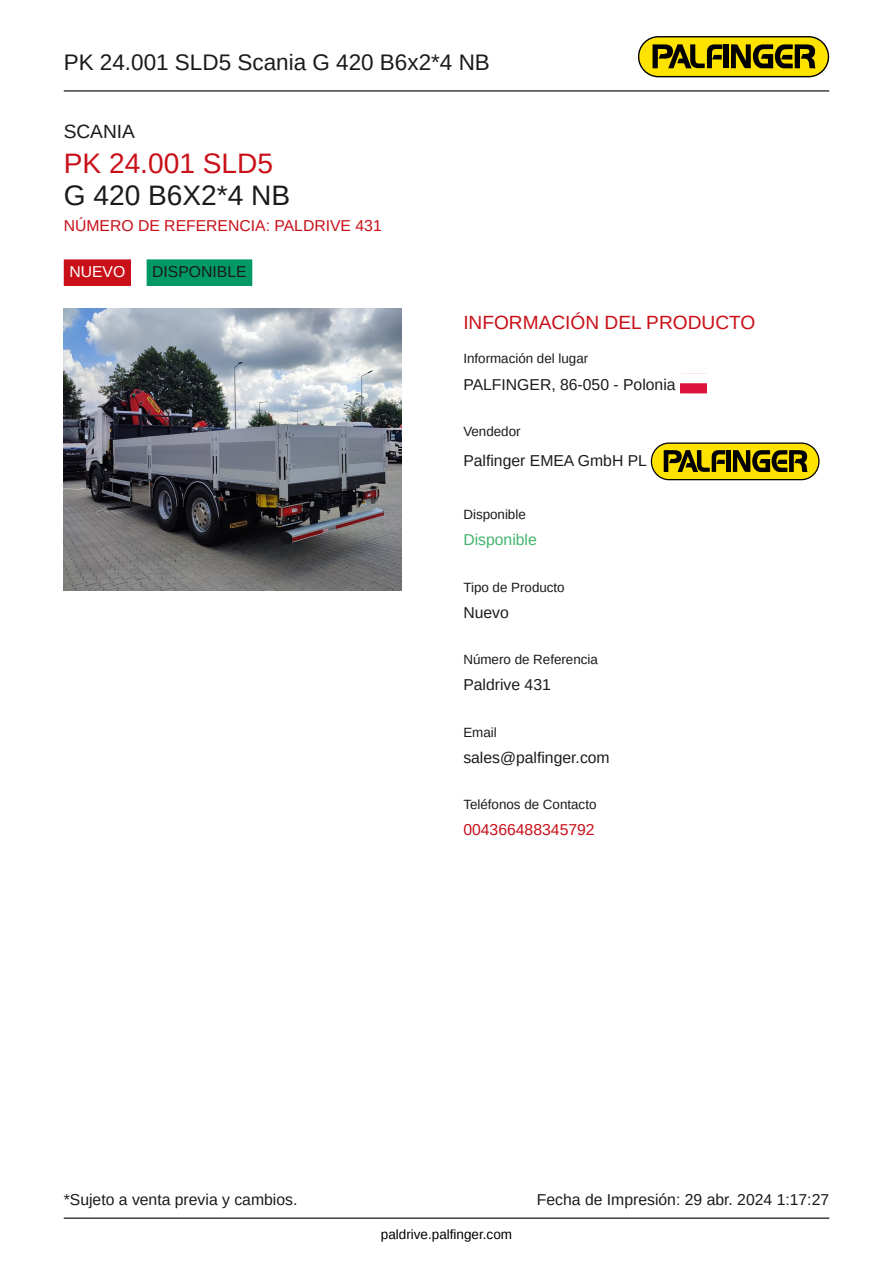
<style>
.page{position:relative;width:893px;height:1263px;background:#fff}
.page>*{position:absolute;margin:0;border:0;box-sizing:border-box;transform-origin:0 0}
.t1{font:28.2px "Arimo";color:#c91019}
.t2{font:28.2px "Arimo";color:#1b1b1b}
.t3{font:22.5px "Arimo";color:#1b1b1b}
.t4{font:19.2px "Arimo";color:#c91019}
.t5{font:19.2px "Arimo";color:#1b1b1b}
.t6{font:15.75px "Arimo";color:#1b1b1b}
.t7{font:15.75px "Arimo";color:#c91019}
.t8{font:15.75px "Arimo";color:#43b36c}
.t9{font:15.75px "Arimo";color:#fff}
.t10{font:13.5px "Arimo";color:#000}
.t11{font:13.35px "Arimo";color:#1b1b1b}
</style>
<div class="page">
<hr style="left:64px;top:90px;width:765px;height:1px;background:#000">
<hr style="left:64px;top:1217px;width:765px;height:2px;background:#000">
<svg style="left:638px;top:36px;width:191px;height:41px;background:#a3930b"></svg>
<div style="left:64px;top:259px;width:67px;height:27px;background:#c91019"></div>
<div style="left:147px;top:259px;width:105px;height:27px;background:#096"></div>
<img style="left:64px;top:309px;width:337px;height:281px">
<div style="left:680px;top:383px;width:27px;height:10px;background:#dc143c"></div>
<svg style="left:651px;top:442px;width:168px;height:38px;background:#a4940e"></svg>
<h2 class="t3" style="left:64px;top:50px;width:428px">PK 24.001 SLD5 Scania G 420 B6x2*4 NB</h2>
<p class="t5" style="left:64px;top:121px;width:73px">SCANIA</p>
<h1 class="t1" style="left:64px;top:148px;width:211px">PK 24.001 SLD5</h1>
<h1 class="t2" style="left:64px;top:181px;width:228px">G 420 B6X2*4 NB</h1>
<p class="t7" style="left:64px;top:217px;width:319px">NÚMERO DE REFERENCIA: PALDRIVE 431</p>
<p class="t9" style="left:69px;top:263px;width:57px">NUEVO</p>
<p class="t6" style="left:152px;top:263px;width:96px">DISPONIBLE</p>
<p class="t4" style="left:463px;top:312px;width:293px">INFORMACIÓN DEL PRODUCTO</p>
<p class="t11" style="left:463px;top:351px;width:126px">Información del lugar</p>
<p class="t6" style="left:463px;top:377px;width:214px">PALFINGER, 86-050 - Polonia</p>
<p class="t11" style="left:463px;top:424px;width:59px">Vendedor</p>
<p class="t6" style="left:463px;top:452px;width:185px">Palfinger EMEA GmbH PL</p>
<p class="t11" style="left:463px;top:508px;width:64px">Disponible</p>
<p class="t8" style="left:463px;top:532px;width:75px">Disponible</p>
<p class="t11" style="left:463px;top:580px;width:103px">Tipo de Producto</p>
<p class="t6" style="left:463px;top:604px;width:47px">Nuevo</p>
<p class="t11" style="left:463px;top:653px;width:136px">Número de Referencia</p>
<p class="t6" style="left:463px;top:676px;width:89px">Paldrive 431</p>
<p class="t11" style="left:463px;top:725px;width:35px">Email</p>
<p class="t6" style="left:463px;top:749px;width:148px">sales@palfinger.com</p>
<p class="t11" style="left:463px;top:798px;width:135px">Teléfonos de Contacto</p>
<p class="t7" style="left:463px;top:821px;width:133px">004366488345792</p>
<p class="t6" style="left:64px;top:1191px;width:235px">*Sujeto a venta previa y cambios.</p>
<p class="t6" style="left:537px;top:1191px;width:294px">Fecha de Impresión: 29 abr. 2024 1:17:27</p>
<p class="t10" style="left:381px;top:1227px;width:133px">paldrive.palfinger.com</p>
</div>
